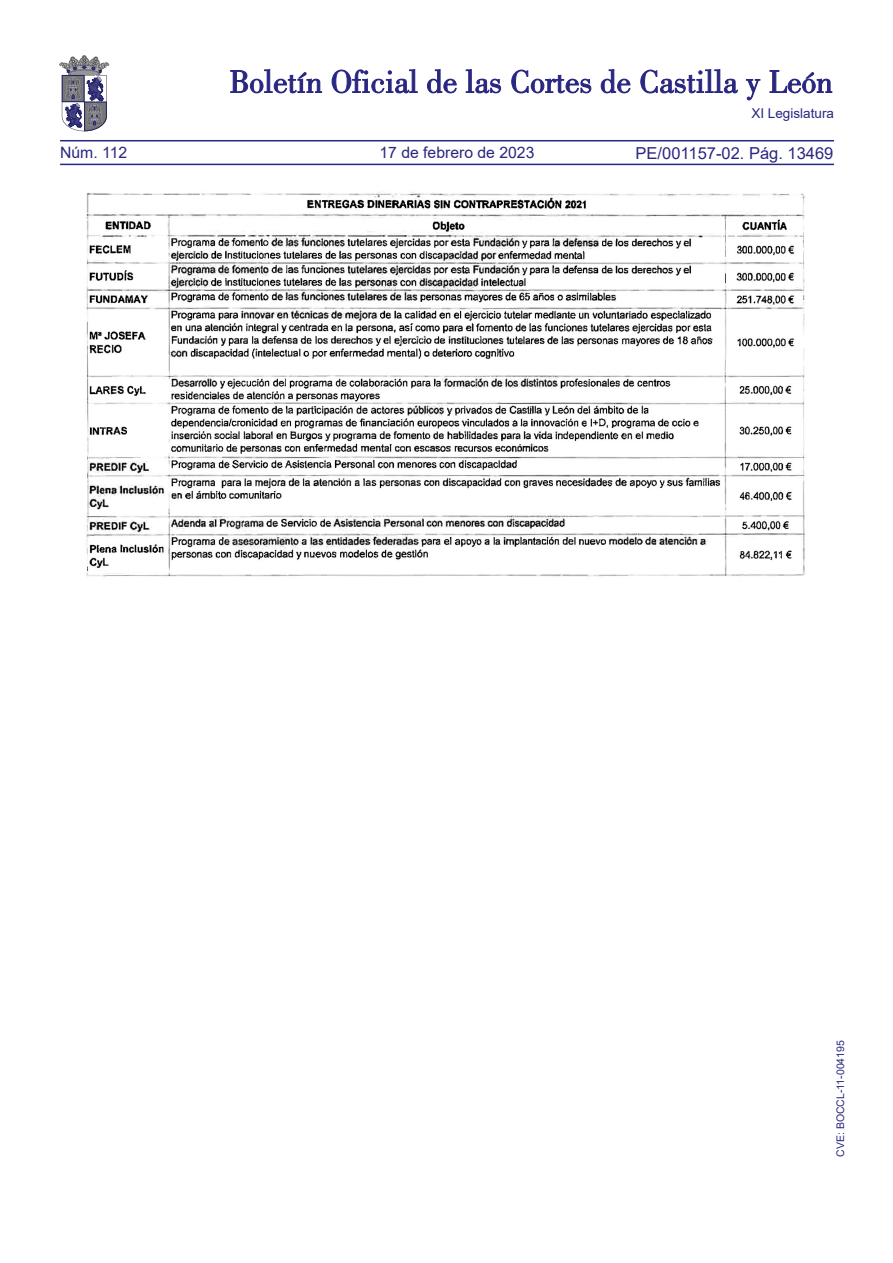
<style>
.page{position:relative;width:893px;height:1263px;background:#fff}
.page>*{position:absolute;margin:0;border:0;box-sizing:border-box;transform-origin:0 0}
.t1{font:16.5px "Arial";color:#292780}
.t2{font:15.75px "Arial";color:#292780}
.t3{font:13.5px "Arial";color:#292780}
.t4{font:10.5px "Arial";color:#292780}
</style>
<div class="page">
<hr style="left:60px;top:164px;width:774px;height:1px;background:#292780">
<hr style="left:60px;top:140px;width:774px;height:1px;background:#292780">
<svg style="left:230px;top:69px;width:92px;height:24px"></svg>
<svg style="left:332px;top:69px;width:86px;height:24px"></svg>
<svg style="left:427px;top:69px;width:30px;height:24px"></svg>
<svg style="left:466px;top:69px;width:35px;height:24px"></svg>
<svg style="left:511px;top:70px;width:80px;height:23px"></svg>
<svg style="left:601px;top:69px;width:29px;height:24px"></svg>
<svg style="left:640px;top:69px;width:98px;height:24px"></svg>
<svg style="left:746px;top:79px;width:14px;height:21px"></svg>
<svg style="left:770px;top:70px;width:62px;height:23px"></svg>
<svg style="left:60px;top:55px;width:49px;height:76px"></svg>
<img style="left:86px;top:192px;width:721px;height:385px">
<p class="t2" style="left:60px;top:142px;width:69px">Núm. 112</p>
<p class="t2" style="left:379px;top:142px;width:156px">17 de febrero de 2023</p>
<p class="t3" style="left:751px;top:104px;width:84px">XI Legislatura</p>
<p class="t1" style="left:636px;top:141px;width:199px">PE/001157-02. Pág. 13469</p>
<p class="t4" style="left:833px;top:1157px;width:118px;rotate:-90deg">CVE: BOCCL-11-004195</p>
</div>
